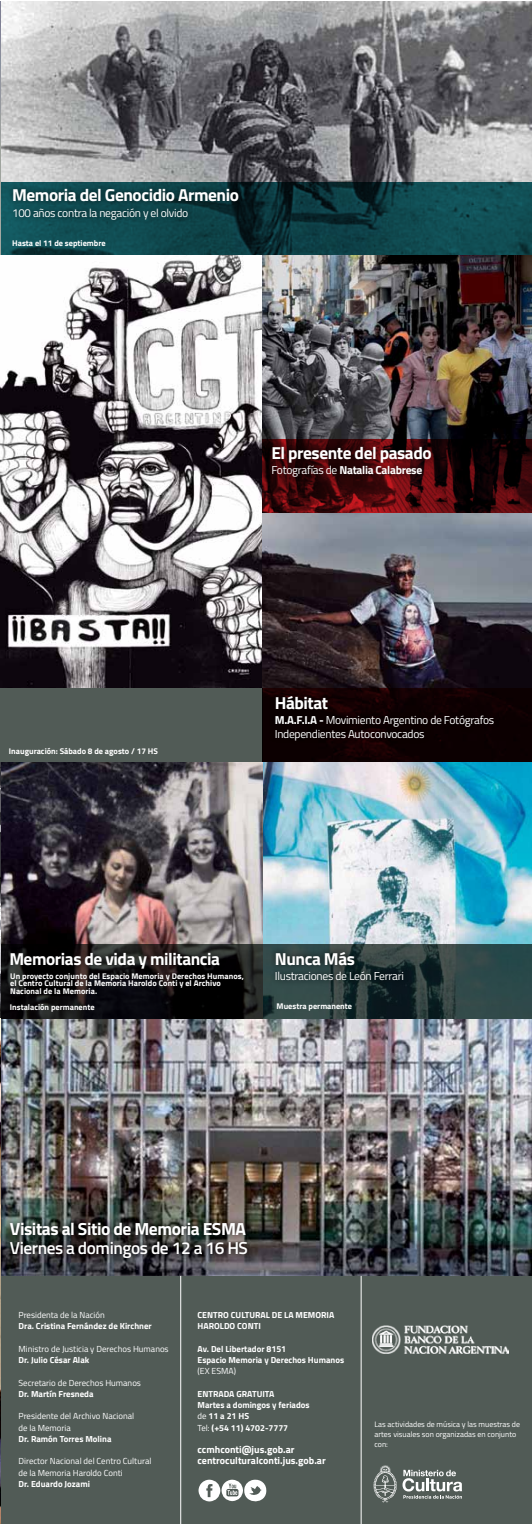
<style>
.page{position:relative;width:532px;height:1524px;background:#fff}
.page>*{position:absolute;margin:0;border:0;box-sizing:border-box;transform-origin:0 0}
.t1{font:700 17.5px "Titillium Web";letter-spacing:-.025em;color:#fff}
.t2{font:700 17.38px "Titillium Web";letter-spacing:-.025em;color:#fff}
.t3{font:600 17.38px "Titillium Web";letter-spacing:-.025em;color:#fff}
.t4{font:700 17.25px "Titillium Web";letter-spacing:-.025em;color:#fff}
.t5{font:11.5px/13.5px "Titillium Web";letter-spacing:-.025em;color:#fff}
.t6{font:700 11.5px "Titillium Web";letter-spacing:-.025em;color:#fff}
.t7{font:700 10px/11.2px "Titillium Web";color:#fff}
.t8{font:700 8.75px/11.2px "Titillium Web";color:#fff}
.t9{font:8.75px/11.2px "Titillium Web";color:#fff}
.t10{font:700 8.25px/7.8px "Titillium Web";color:#fff}
.t11{font:7.88px/10px "Titillium Web";color:#fff}
.s1{font-weight:400}
.s2{font-weight:700}
</style>
<div class="page">
<div style="left:0;top:1276px;width:531px;height:248px;background:#515b56"></div>
<img style="left:1px;top:1px;width:530px;height:181px">
<svg style="left:1px;top:182px;width:530px;height:74px;background:#104349"></svg>
<div style="left:7px;top:182px;width:238px;height:44px;background:#000;opacity:.75"></div>
<img style="left:262px;top:762px;width:269px;height:182px">
<img style="left:1px;top:1019px;width:530px;height:257px">
<img style="left:0;top:1px;width:1px;height:254px">
<img style="left:0;top:256px;width:262px;height:432px">
<img style="left:262px;top:512px;width:269px;height:177px">
<img style="left:262px;top:256px;width:269px;height:183px">
<div style="left:0;top:688px;width:262px;height:75px;background:#515b56"></div>
<div style="left:262px;top:689px;width:269px;height:73px;background:#0c0001"></div>
<svg style="left:262px;top:439px;width:269px;height:73px;background:#370609"></svg>
<div style="left:269px;top:689px;width:231px;height:57px;background:#000;opacity:.75"></div>
<div style="left:265px;top:440px;width:172px;height:43px;background:#000;opacity:.75"></div>
<svg style="left:262px;top:944px;width:269px;height:75px;background:#2a3f3f"></svg>
<div style="left:269px;top:945px;width:141px;height:41px;background:#000;opacity:.75"></div>
<div style="left:4px;top:1216px;width:250px;height:49px;background:#000;opacity:.75"></div>
<img style="left:1px;top:762px;width:261px;height:182px">
<svg style="left:1px;top:944px;width:261px;height:75px;background:#0e0d0f"></svg>
<div style="left:4px;top:946px;width:221px;height:28px;background:#000;opacity:.75"></div>
<hr style="left:0;top:762px;width:1px;height:257px;background:#fff">
<svg style="left:198px;top:1479px;width:69px;height:23px"></svg>
<img style="left:373px;top:1325px;width:135px;height:29px">
<svg style="left:373px;top:1465px;width:89px;height:37px"></svg>
<hr style="left:361px;top:1276px;width:1px;height:248px;background:#fff">
<hr style="left:180px;top:1276px;width:1px;height:248px;background:#fff">
<img style="left:0;top:1019px;width:1px;height:505px">
<h2 class="t2" style="left:12px;top:182px;width:228px">Memoria del Genocidio Armenio</h2>
<h3 class="t5" style="left:12px;top:206px;width:177px">100 años contra la negación y el olvido</h3>
<p class="t10" style="left:12px;top:239px;width:95px">Hasta el 11 de septiembre</p>
<p class="t10" style="left:9px;top:747px;width:150px">Inauguración: Sábado 8 de agosto / 17 HS</p>
<h2 class="t2" style="left:271px;top:439px;width:162px">El presente del pasado</h2>
<h3 class="t6" style="left:271px;top:461px;width:152px"><span class="s1">Fotografías de</span> Natalia Calabrese</h3>
<h2 class="t2" style="left:275px;top:689px;width:55px">Hábitat</h2>
<h3 class="t5" style="left:275px;top:713px;width:221px"><span class="s2">M.A.F.I.A -</span> Movimiento Argentino de Fotógrafos<br>Independientes Autoconvocados</h3>
<h2 class="t2" style="left:275px;top:945px;width:82px">Nunca Más</h2>
<h3 class="t5" style="left:275px;top:969px;width:131px">Ilustraciones de León Ferrari</h3>
<h3 class="t4" style="left:9px;top:945px;width:212px">Memorias de vida y militancia</h3>
<p class="t10" style="left:10px;top:1003px;width:86px">Instalación permanente</p>
<p class="t10" style="left:276px;top:1002px;width:77px">Muestra permanente</p>
<p class="t10" style="left:10px;top:971px;width:235px">Un proyecto conjunto del Espacio Memoria y Derechos Humanos, el Centro Cultural de la Memoria Haroldo Conti y el Archivo<br>Nacional de la Memoria.</p>
<h1 class="t1" style="left:10px;top:1215px;width:238px">Visitas al Sitio de Memoria ESMA</h1>
<h2 class="t3" style="left:10px;top:1234px;width:239px">Viernes a domingos de 12 a 16 HS</h2>
<p class="t9" style="left:18px;top:1309px;width:88px">Presidenta de la Nación</p>
<p class="t8" style="left:18px;top:1320px;width:135px">Dra. Cristina Fernández de Kirchner</p>
<p class="t9" style="left:18px;top:1343px;width:152px">Ministro de Justicia y Derechos Humanos</p>
<p class="t8" style="left:18px;top:1354px;width:72px">Dr. Julio César Alak</p>
<p class="t9" style="left:18px;top:1376px;width:124px">Secretario de Derechos Humanos</p>
<p class="t8" style="left:18px;top:1388px;width:76px">Dr. Martín Fresneda</p>
<p class="t9" style="left:18px;top:1410px;width:117px">Presidente del Archivo Nacional de la Memoria</p>
<p class="t8" style="left:18px;top:1433px;width:94px">Dr. Ramón Torres Molina</p>
<p class="t9" style="left:18px;top:1455px;width:134px">Director Nacional del Centro Cultural de la Memoria Haroldo Conti</p>
<p class="t8" style="left:18px;top:1478px;width:73px">Dr. Eduardo Jozami</p>
<p class="t8" style="left:197px;top:1309px;width:138px">CENTRO CULTURAL DE LA MEMORIA<br>HAROLDO CONTI</p>
<p class="t8" style="left:197px;top:1343px;width:148px">Av. Del Libertador 8151<br>Espacio Memoria y Derechos Humanos</p>
<p class="t9" style="left:197px;top:1365px;width:40px">(EX ESMA)</p>
<p class="t8" style="left:197px;top:1388px;width:114px">ENTRADA GRATUITA<br>Martes a domingos y feriados <span class="s1">de</span> 11 a 21 HS<br><span class="s1">Tel:</span> (+54 11) 4702-7777</p>
<p class="t7" style="left:197px;top:1443px;width:130px">ccmhconti@jus.gob.ar centroculturalconti.jus.gob.ar</p>
<p class="t11" style="left:374px;top:1419px;width:147px">Las actividades de música y las muestras de artes visuales son organizadas en conjunto con:</p>
</div>
